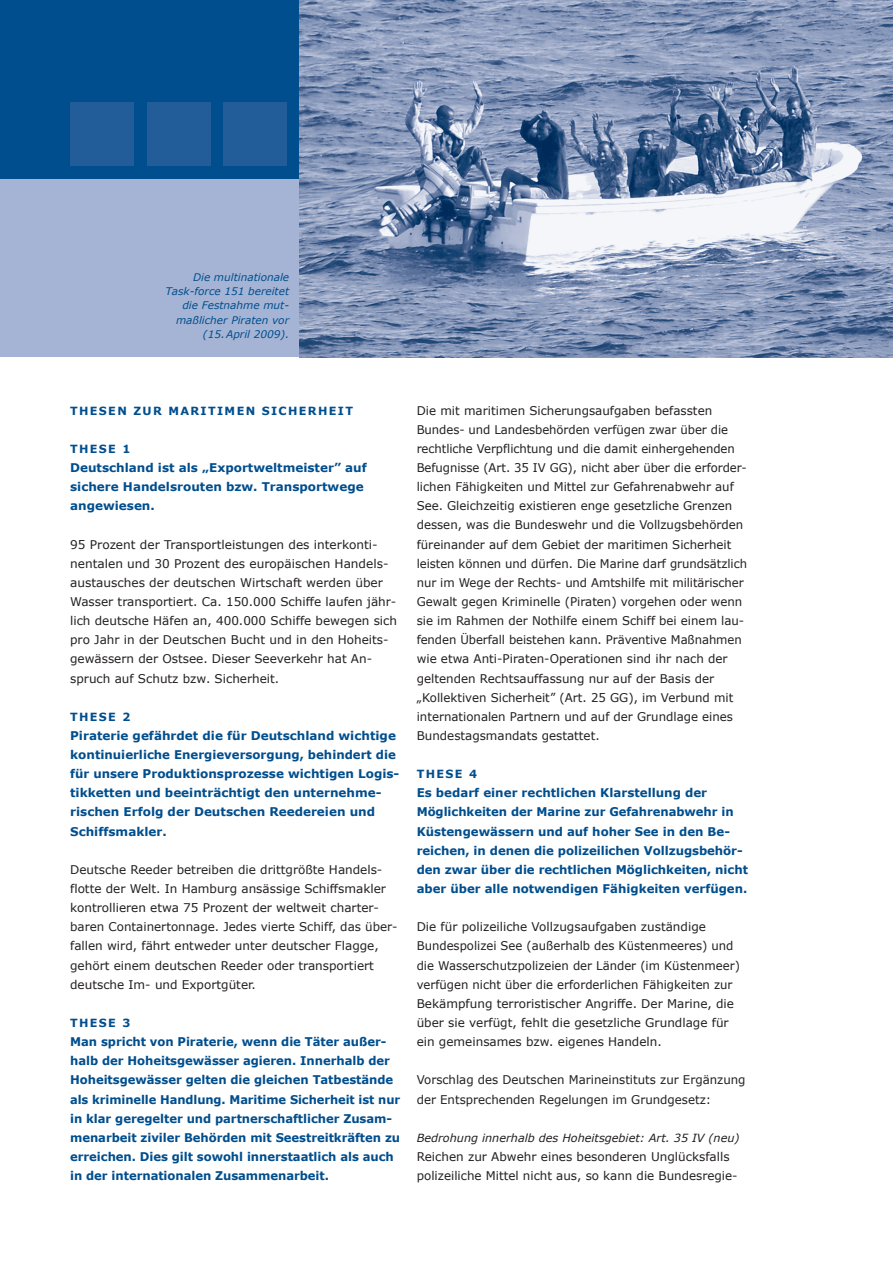
<style>
.page{position:relative;width:893px;height:1263px;background:#fff}
.page>*{position:absolute;margin:0;border:0;box-sizing:border-box;transform-origin:0 0}
.t1{font:12px/19.2px "Verdana";color:#231f20}
.t2{font:700 12px/19.2px "Verdana";letter-spacing:-.005em;color:#004e8e}
.t3{font:700 11.25px "Verdana";letter-spacing:.12em;color:#004e8e}
.t4{font:italic 11.25px "Verdana";color:#231f20}
.t5{font:italic 10.5px/14.4px "Verdana";color:#004e8e;text-align:right}
</style>
<div class="page">
<div style="left:0;top:179px;width:893px;height:178px;background:#a5b4d4"></div>
<div style="left:0;top:0;width:893px;height:179px;background:#004e8e"></div>
<div style="left:70px;top:102px;width:64px;height:64px;background:#235d99"></div>
<div style="left:147px;top:102px;width:63px;height:64px;background:#235d99"></div>
<div style="left:223px;top:102px;width:64px;height:64px;background:#235d99"></div>
<img style="left:300px;top:0;width:593px;height:357px">
<p class="t5" style="left:165px;top:269px;width:125px">Die multinationale<br>Task-force 151 bereitet die Festnahme mut&shy;maßlicher Piraten vor (15. April 2009).</p>
<p class="t3" style="left:70px;top:403px;width:284px">THESEN ZUR MARITIMEN SICHERHEIT</p>
<p class="t3" style="left:70px;top:442px;width:62px">THESE 1</p>
<p class="t2" style="left:70px;top:458px;width:298px">Deutschland ist als „Exportweltmeister” auf sichere Handelsrouten bzw. Transportwege angewiesen.</p>
<p class="t1" style="left:70px;top:534px;width:328px">95 Prozent der Transportleistungen des interkonti&shy;nentalen und 30 Prozent des europäischen Handels&shy;austausches der deutschen Wirtschaft werden über Wasser transportiert. Ca. 150.000 Schiffe laufen jähr&shy;lich deutsche Häfen an, 400.000 Schiffe bewegen sich pro Jahr in der Deutschen Bucht und in den Hoheits&shy;gewässern der Ostsee. Dieser Seeverkehr hat An&shy;spruch auf Schutz bzw. Sicherheit.</p>
<p class="t3" style="left:70px;top:709px;width:62px">THESE 2</p>
<p class="t2" style="left:70px;top:725px;width:331px">Piraterie gefährdet die für Deutschland wichtige kontinuierliche Energieversorgung, behindert die für unsere Produktionsprozesse wichtigen Logis&shy;tikketten und beeinträchtigt den unternehme&shy;rischen Erfolg der Deutschen Reedereien und Schiffsmakler.</p>
<p class="t1" style="left:70px;top:859px;width:329px">Deutsche Reeder betreiben die drittgrößte Handels&shy;flotte der Welt. In Hamburg ansässige Schiffsmakler kontrollieren etwa 75 Prozent der weltweit charter&shy;baren Containertonnage. Jedes vierte Schiff, das über&shy;fallen wird, fährt entweder unter deutscher Flagge, gehört einem deutschen Reeder oder transportiert deutsche Im- und Exportgüter.</p>
<p class="t3" style="left:70px;top:1016px;width:62px">THESE 3</p>
<p class="t2" style="left:70px;top:1032px;width:332px">Man spricht von Piraterie, wenn die Täter außer&shy;halb der Hoheitsgewässer agieren. Innerhalb der Hoheitsgewässer gelten die gleichen Tatbestände als kriminelle Handlung. Maritime Sicherheit ist nur in klar geregelter und partnerschaftlicher Zusam&shy;menarbeit ziviler Behörden mit Seestreitkräften zu erreichen. Dies gilt sowohl innerstaatlich als auch in der internationalen Zusammenarbeit.</p>
<p class="t1" style="left:417px;top:400px;width:332px">Die mit maritimen Sicherungsaufgaben befassten Bundes- und Landesbehörden verfügen zwar über die rechtliche Verpflichtung und die damit einhergehenden Befugnisse (Art. 35 IV GG), nicht aber über die erforder&shy;lichen Fähigkeiten und Mittel zur Gefahrenabwehr auf See. Gleichzeitig existieren enge gesetzliche Grenzen dessen, was die Bundeswehr und die Vollzugsbehörden füreinander auf dem Gebiet der maritimen Sicherheit leisten können und dürfen. Die Marine darf grundsätzlich nur im Wege der Rechts- und Amtshilfe mit militärischer Gewalt gegen Kriminelle (Piraten) vorgehen oder wenn sie im Rahmen der Nothilfe einem Schiff bei einem lau&shy;fenden Überfall beistehen kann. Präventive Maßnahmen wie etwa Anti-Piraten-Operationen sind ihr nach der geltenden Rechtsauf fassung nur auf der Basis der „Kollektiven Sicherheit” (Art. 25 GG), im Verbund mit internationalen Partnern und auf der Grundlage eines Bundestagsmandats gestattet.</p>
<p class="t3" style="left:417px;top:767px;width:62px">THESE 4</p>
<p class="t2" style="left:417px;top:783px;width:333px">Es bedarf einer rechtlichen Klarstellung der Möglichkeiten der Marine zur Gefahrenabwehr in Küsten gewässern und auf hoher See in den Be&shy;reichen, in denen die polizeilichen Vollzugsbehör&shy;den zwar über die rechtlichen Möglichkeiten, nicht aber über alle notwendigen Fähigkeiten verfügen.</p>
<p class="t1" style="left:417px;top:917px;width:325px">Die für polizeiliche Vollzugsaufgaben zuständige Bundespolizei See (außerhalb des Küstenmeeres) und die Wasserschutzpolizeien der Länder (im Küstenmeer) verfügen nicht über die erforderlichen Fähigkeiten zur Bekämpfung terroristischer Angriffe. Der Marine, die über sie verfügt, fehlt die gesetzliche Grundlage für ein gemeinsames bzw. eigenes Handeln.</p>
<p class="t1" style="left:417px;top:1070px;width:330px">Vorschlag des Deutschen Marineinstituts zur Ergänzung der Entsprechenden Regelungen im Grundgesetz:</p>
<p class="t4" style="left:417px;top:1130px;width:324px">Bedrohung innerhalb des Hoheitsgebiet: Art. 35 IV (neu)</p>
<p class="t1" style="left:417px;top:1146px;width:322px">Reichen zur Abwehr eines besonderen Unglücksfalls polizeiliche Mittel nicht aus, so kann die Bundesregie-</p>
</div>
